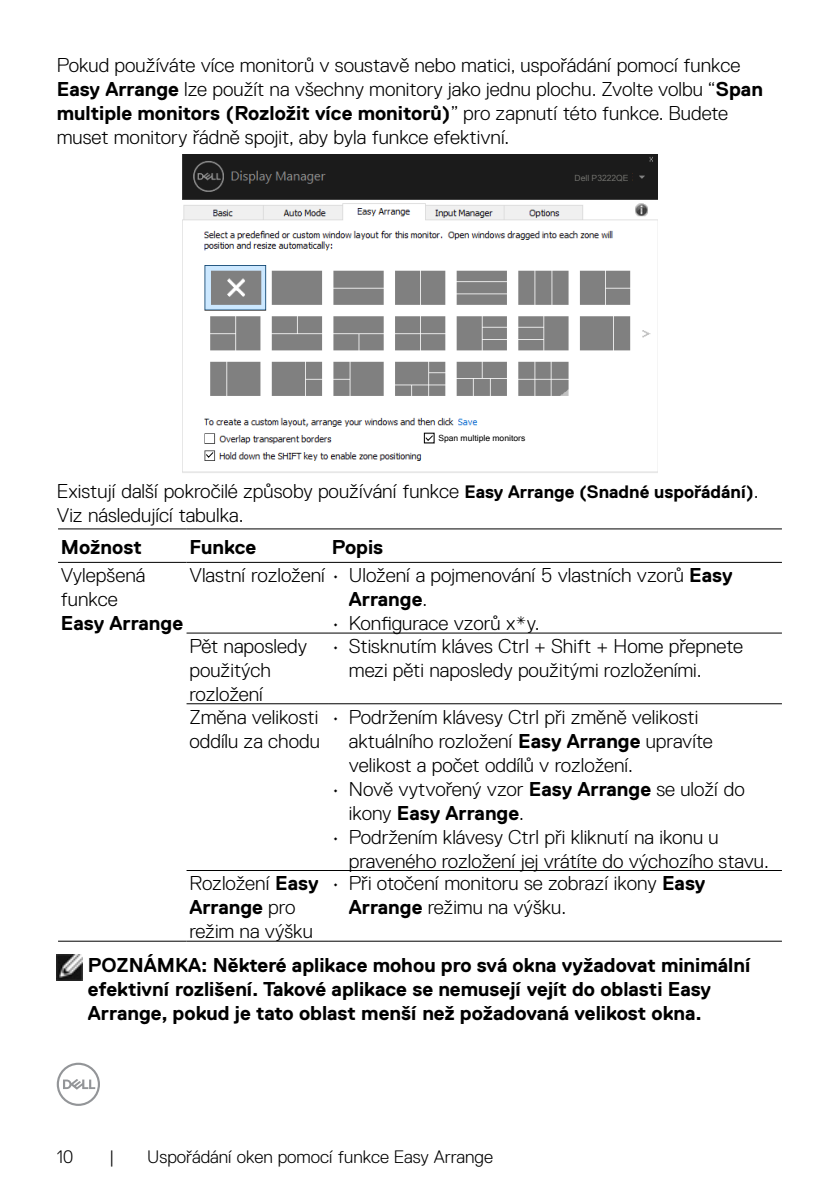
<style>
.page{position:relative;width:840px;height:1191px;background:#fff}
.page>*{position:absolute;margin:0;border:0;box-sizing:border-box;transform-origin:0 0}
.t1{font:300 20px/24px "Dell Replica";color:#000}
.t2{font:700 20px/24px "Dell Replica";color:#000}
.t3{font:300 18px "Dell Replica";color:#000}
.t4{font:8.6px "Microsoft Sans Serif";color:#000}
.t5{font:8.6px "Microsoft Sans Serif";color:#6f6f6b}
.s1{font-weight:700}
.s2{font-weight:700;font-size:18px}
</style>
<div class="page">
<svg style="left:57px;top:1062px;width:43px;height:44px"></svg>
<img style="left:182px;top:154px;width:475px;height:319px">
<div style="left:437px;top:433px;width:90px;height:11px;background:#fff"></div>
<svg style="left:424px;top:435px;width:9px;height:6px"></svg>
<div style="left:205px;top:433px;width:9px;height:9px;background:#fff"></div>
<svg style="left:205px;top:451px;width:9px;height:7px"></svg>
<div style="left:561px;top:172px;width:70px;height:12px;background:#1b1b1b"></div>
<hr style="left:58px;top:940px;width:128px;height:1px;background:#000">
<hr style="left:58px;top:528px;width:128px;height:1px;background:#000">
<hr style="left:186px;top:528px;width:143px;height:1px;background:#000">
<hr style="left:329px;top:528px;width:452px;height:1px;background:#000">
<hr style="left:58px;top:562px;width:128px;height:1px;background:#000">
<hr style="left:186px;top:562px;width:143px;height:1px;background:#000">
<hr style="left:329px;top:562px;width:452px;height:1px;background:#000">
<hr style="left:186px;top:632px;width:143px;height:1px;background:#000">
<hr style="left:329px;top:632px;width:452px;height:1px;background:#000">
<hr style="left:186px;top:703px;width:143px;height:1px;background:#000">
<hr style="left:329px;top:703px;width:452px;height:1px;background:#000">
<hr style="left:186px;top:870px;width:143px;height:1px;background:#000">
<hr style="left:329px;top:870px;width:452px;height:1px;background:#000">
<hr style="left:186px;top:940px;width:143px;height:1px;background:#000">
<hr style="left:329px;top:940px;width:452px;height:1px;background:#000">
<img style="left:57px;top:954px;width:25px;height:26px">
<p class="t1" style="left:57px;top:53px;width:707px">Pokud používáte více monitorů v soustavě nebo matici, uspořádání pomocí funkce <span class="s1">Easy Arrange</span> lze použít na všechny monitory jako jednu plochu. Zvolte volbu “<span class="s1">Span multiple monitors (Rozložit více monitorů)</span>” pro zapnutí této funkce. Budete muset monitory řádně spojit, aby byla funkce efektivní.</p>
<p class="t5" style="left:574px;top:172px;width:56px">Dell P3222QE</p>
<p class="t4" style="left:438px;top:433px;width:88px">Span multiple monitors</p>
<p class="t1" style="left:57px;top:479px;width:703px">Existují další pokročilé způsoby používání funkce <span class="s2">Easy Arrange (Snadné uspořádání)</span>.<br>Viz následující tabulka.</p>
<p class="t2" style="left:61px;top:535px;width:82px">Možnost</p>
<p class="t2" style="left:189px;top:535px;width:68px">Funkce</p>
<p class="t2" style="left:331px;top:535px;width:53px">Popis</p>
<p class="t1" style="left:61px;top:563px;width:86px">Vylepšená funkce</p>
<p class="t2" style="left:61px;top:611px;width:124px">Easy Arrange</p>
<p class="t1" style="left:348px;top:563px;width:385px;text-indent:-159px">Vlastní rozložení • Uložení a pojmenování 5 vlastních vzorů <span class="s1">Easy<br>Arrange</span>.</p>
<p class="t1" style="left:331px;top:611px;width:209px">• Konfigurace vzorů x*y.</p>
<p class="t1" style="left:189px;top:634px;width:119px">Pět naposledy použitých rozložení</p>
<p class="t1" style="left:348px;top:634px;width:395px;text-indent:-17px">• Stisknutím kláves Ctrl + Shift + Home přepnete mezi pěti naposledy použitými rozloženími.</p>
<p class="t1" style="left:189px;top:704px;width:132px">Změna velikosti oddílu za chodu</p>
<p class="t1" style="left:348px;top:704px;width:365px;text-indent:-17px">• Podržením klávesy Ctrl při změně velikosti aktuálního rozložení <span class="s1">Easy Arrange</span> upravíte velikost a počet oddílů v rozložení.</p>
<p class="t1" style="left:348px;top:776px;width:397px;text-indent:-17px">• Nově vytvořený vzor <span class="s1">Easy Arrange</span> se uloží do ikony <span class="s1">Easy Arrange</span>.</p>
<p class="t1" style="left:348px;top:824px;width:421px;text-indent:-17px">• Podržením klávesy Ctrl při kliknutí na ikonu u praveného rozložení jej vrátíte do výchozího stavu.</p>
<p class="t1" style="left:189px;top:871px;width:131px">Rozložení <span class="s1">Easy<br>Arrange</span> pro režim na výšku</p>
<p class="t1" style="left:348px;top:871px;width:358px;text-indent:-17px">• Při otočení monitoru se zobrazí ikony <span class="s1">Easy<br>Arrange</span> režimu na výšku.</p>
<p class="t2" style="left:88px;top:953px;width:663px">POZNÁMKA: Některé aplikace mohou pro svá okna vyžadovat minimální efektivní rozlišení. Takové aplikace se nemusejí vejít do oblasti Easy<br>Arrange, pokud je tato oblast menší než požadovaná velikost okna.</p>
<p class="t3" style="left:57px;top:1146px;width:18px">10</p>
<p class="t3" style="left:109px;top:1146px;width:7px">|</p>
<p class="t3" style="left:147px;top:1146px;width:347px">Uspořádání oken pomocí funkce Easy Arrange</p>
</div>
